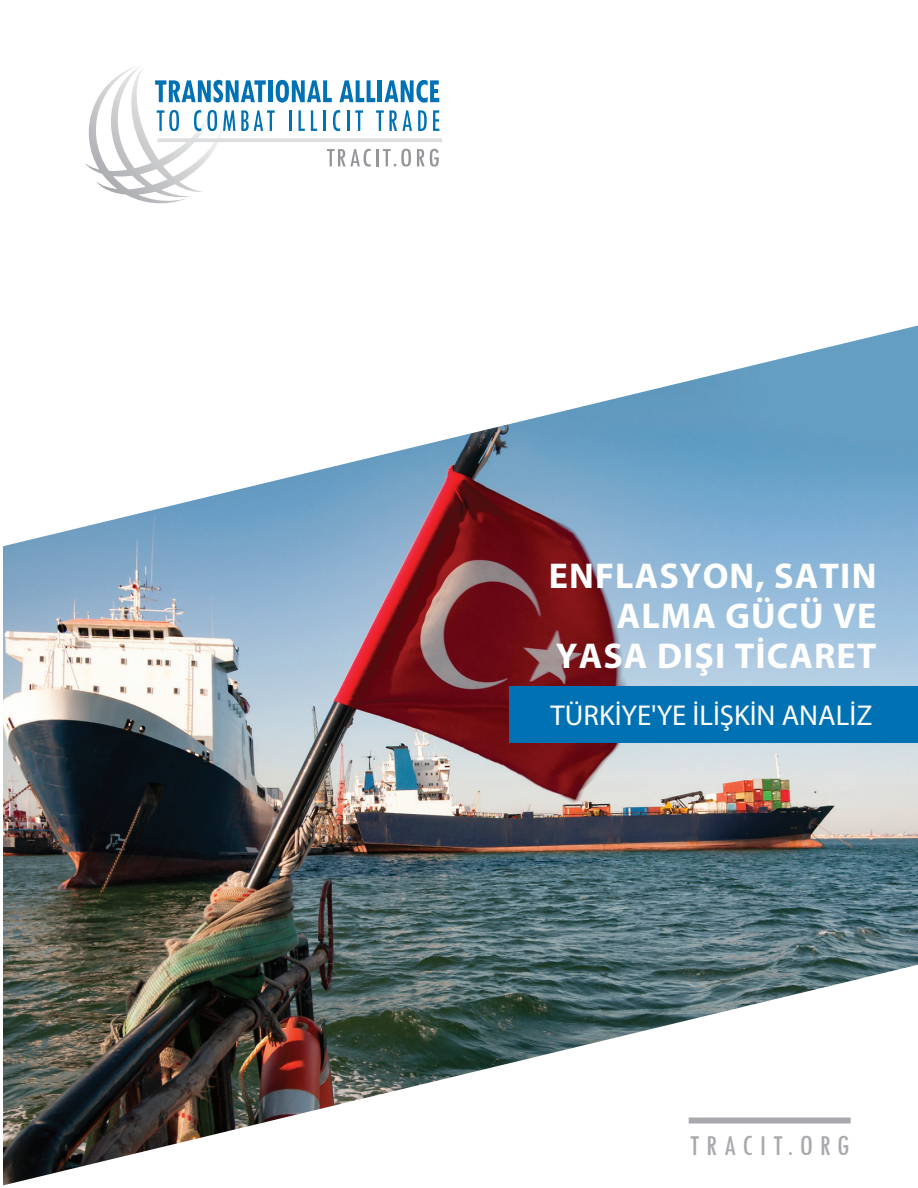
<style>
.page{position:relative;width:918px;height:1188px;background:#fff}
.page>*{position:absolute;margin:0;border:0;box-sizing:border-box;transform-origin:0 0}
.t1{font:700 36px/39.6px "Myriad Pro";letter-spacing:.03em;color:#fff;text-align:right}
.t2{font:30px "Tw Cen MT Condensed";letter-spacing:.22em;color:#a8a9ad}
.t3{font:28.8px "Myriad Pro";color:#fff}
</style>
<div class="page">
<svg style="left:85px;top:66px;width:354px;height:138px"></svg>
<hr style="left:158px;top:138px;width:284px;height:4px;background:#dcdddf">
<img style="left:3px;top:325px;width:915px;height:860px">
<div style="left:273px;top:807px;width:367px;height:126px;background:#231f20;opacity:.75"></div>
<div style="left:509px;top:686px;width:409px;height:57px;background:#0072b4"></div>
<p class="t1" style="left:549px;top:555px;width:329px">ENFLASYON, SATIN<br>ALMA GÜCÜ VE<br>YASA DIŞI TİCARET</p>
<p class="t3" style="left:551px;top:698px;width:323px">TÜRKİYE'YE İLİŞKİN ANALİZ</p>
<p class="t2" style="left:690px;top:1127px;width:161px">TRACIT.ORG</p>
</div>
